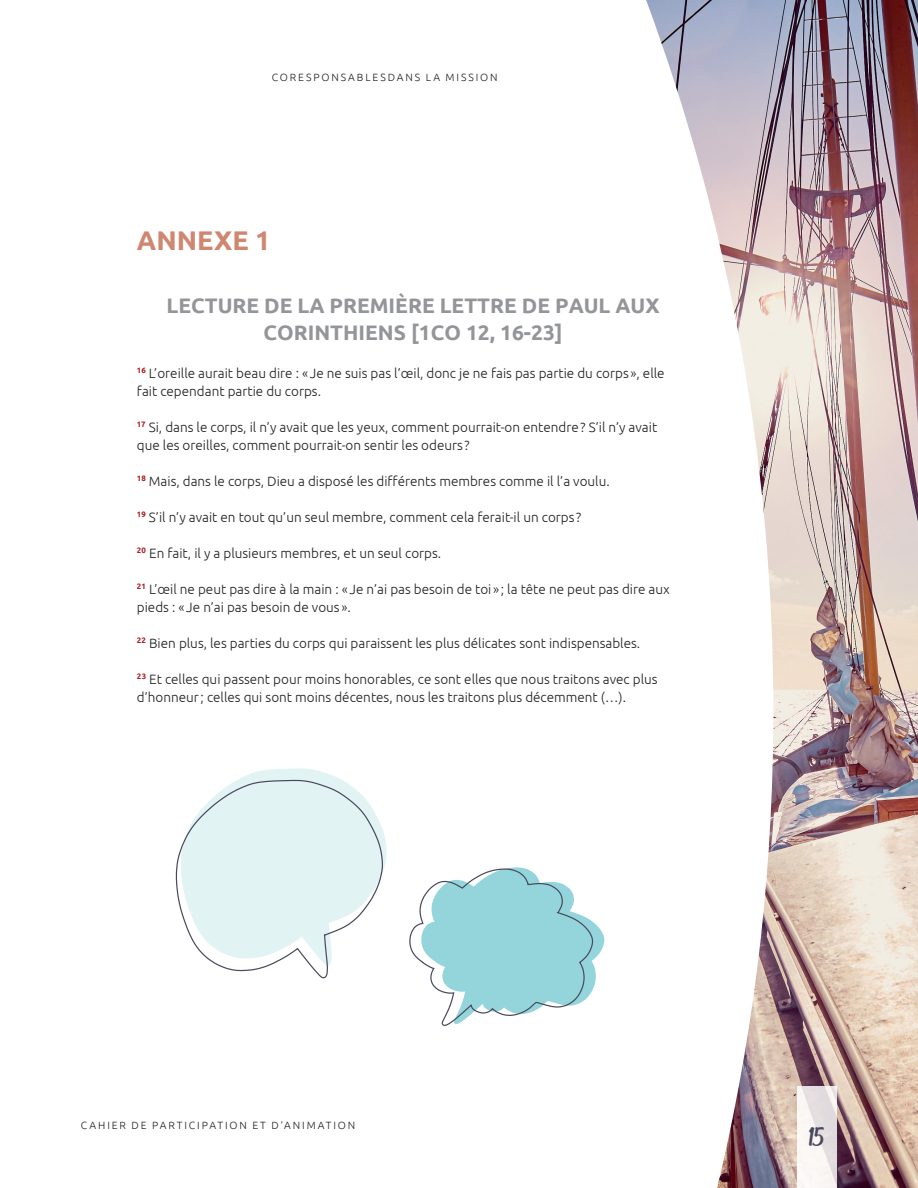
<style>
.page{position:relative;width:918px;height:1188px;background:#fff}
.page>*{position:absolute;margin:0;border:0;box-sizing:border-box;transform-origin:0 0}
.t1{font:33px "Deadhead Script";color:#49495d}
.t2{font:700 27px "Ubuntu";color:#d08771}
.t3{font:700 21px/27px "Ubuntu";color:#939598;text-align:center}
.t4{font:300 13.5px/18px "Ubuntu";color:#231f20}
.t5{font:300 10.5px "Ubuntu";letter-spacing:.18em;color:#231f20}
</style>
<div class="page">
<img style="left:646px;top:0;width:272px;height:1188px">
<img style="left:797px;top:1087px;width:40px;height:101px">
<svg style="left:240px;top:768px;width:147px;height:100px"></svg>
<svg style="left:175px;top:779px;width:209px;height:200px"></svg>
<svg style="left:409px;top:867px;width:195px;height:159px"></svg>
<p class="t5" style="left:272px;top:70px;width:227px">CORESPONSABLESDANS LA MISSION</p>
<h2 class="t2" style="left:137px;top:224px;width:135px">ANNEXE 1</h2>
<h3 class="t3" style="left:167px;top:291px;width:495px">LECTURE DE LA PREMIÈRE LETTRE DE PAUL AUX<br>CORINTHIENS [1CO 12, 16-23]</h3>
<p class="t4" style="left:137px;top:364px;width:529px"><sup>16</sup> L’oreille aurait beau dire : « Je ne suis pas l’œil, donc je ne fais pas partie du corps », elle fait cependant partie du corps.</p>
<p class="t4" style="left:137px;top:418px;width:522px"><sup>17</sup> Si, dans le corps, il n’y avait que les yeux, comment pourrait-on entendre ? S’il n’y avait que les oreilles, comment pourrait-on sentir les odeurs ?</p>
<p class="t4" style="left:137px;top:472px;width:474px"><sup>18</sup> Mais, dans le corps, Dieu a disposé les différents membres comme il l’a voulu.</p>
<p class="t4" style="left:137px;top:508px;width:446px"><sup>19</sup> S’il n’y avait en tout qu’un seul membre, comment cela ferait-il un corps ?</p>
<p class="t4" style="left:137px;top:544px;width:306px"><sup>20</sup> En fait, il y a plusieurs membres, et un seul corps.</p>
<p class="t4" style="left:137px;top:580px;width:534px"><sup>21</sup> L’œil ne peut pas dire à la main : « Je n’ai pas besoin de toi » ; la tête ne peut pas dire aux pieds : « Je n’ai pas besoin de vous ».</p>
<p class="t4" style="left:137px;top:634px;width:505px"><sup>22</sup> Bien plus, les parties du corps qui paraissent les plus délicates sont indispensables.</p>
<p class="t4" style="left:137px;top:670px;width:522px"><sup>23</sup> Et celles qui passent pour moins honorables, ce sont elles que nous traitons avec plus d’honneur ; celles qui sont moins décentes, nous les traitons plus décemment (…).</p>
<p class="t5" style="left:81px;top:1119px;width:276px">CAHIER DE PARTICIPATION ET D’ANIMATION</p>
<h1 class="t1" style="left:809px;top:1122px;width:17px">15</h1>
</div>
